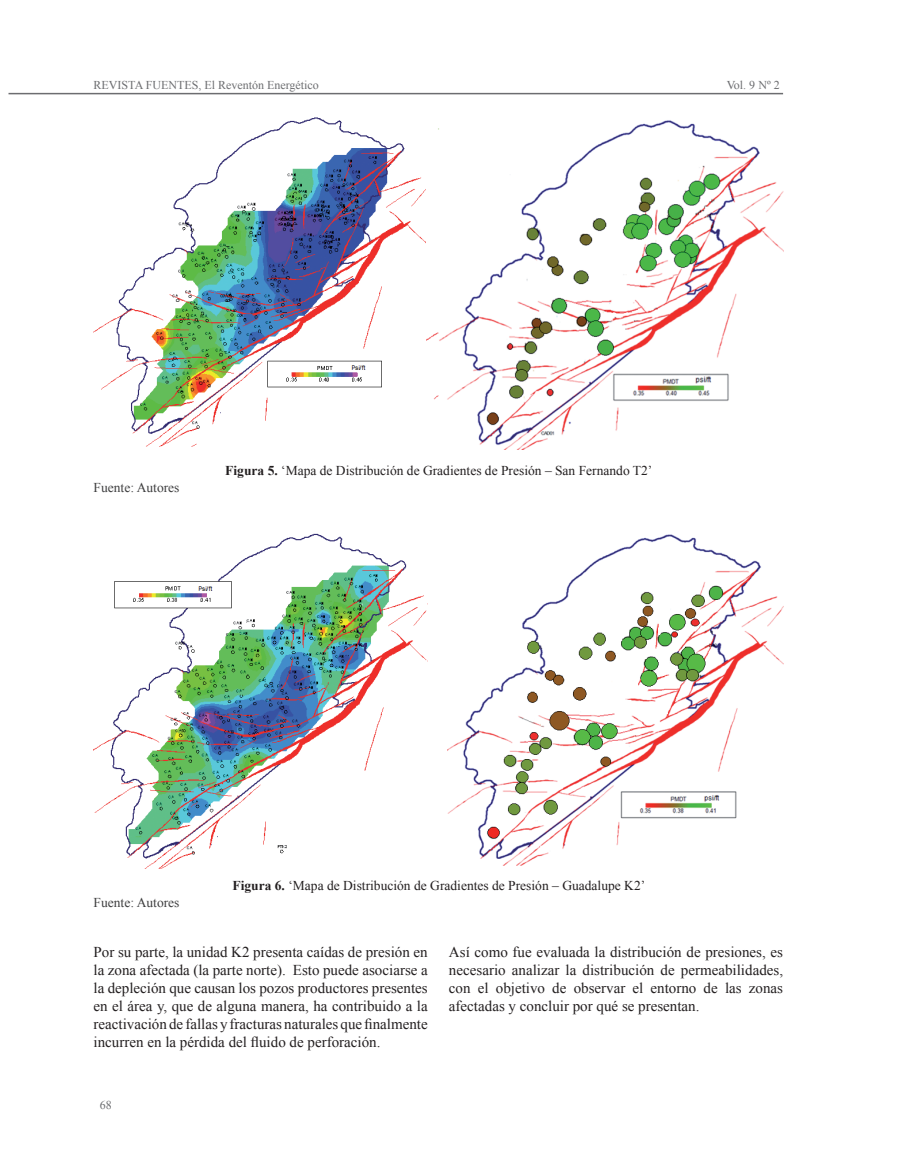
<style>
.page{position:relative;width:898px;height:1166px;background:#fff}
.page>*{position:absolute;margin:0;border:0;box-sizing:border-box;transform-origin:0 0}
.t1{font:15px/18px "Times New Roman";color:#231f20;text-align:justify}
.t2{font:13.5px "Times New Roman";color:#231f20}
.t3{font:13.5px "Times New Roman";color:#3e3e3f}
.t4{font:12px "Times New Roman";color:#6c6d70}
.s1{font-weight:700}
</style>
<div class="page">
<hr style="left:9px;top:93px;width:773px;height:1px;background:#6c6d70">
<img style="left:93px;top:533px;width:335px;height:336px">
<img style="left:447px;top:534px;width:335px;height:331px">
<img style="left:94px;top:117px;width:332px;height:330px">
<img style="left:426px;top:120px;width:356px;height:330px">
<p class="t4" style="left:94px;top:77px;width:16px">Revis</p>
<p class="t4" style="left:128px;top:77px;width:27px">ta fuen</p>
<p class="t4" style="left:177px;top:77px;width:143px">tes , El Reventón Energético</p>
<p class="t4" style="left:726px;top:77px;width:54px">Vol. 9 Nº 2</p>
<p class="t3" style="left:94px;top:478px;width:87px">Fuente: Autores</p>
<p class="t2" style="left:225px;top:461px;width:428px"><span class="s1">Figura 5.</span> ‘Mapa de Distribución de Gradientes de Presión – San Fernando T2’</p>
<p class="t3" style="left:94px;top:892px;width:87px">Fuente: Autores</p>
<p class="t2" style="left:232px;top:876px;width:414px"><span class="s1">Figura 6.</span> ‘Mapa de Distribución de Gradientes de Presión – Guadalupe K2’</p>
<p class="t1" style="left:94px;top:942px;width:335px">Por su parte, la unidad K2 presenta caídas de presión en la zona afectada (la parte norte). Esto puede asociarse a la depleción que causan los pozos productores presentes en el área y, que de alguna manera, ha contribuido a la reactivación de fallas y fracturas naturales que finalmente incurren en la pérdida del fluido de perforación.</p>
<p class="t1" style="left:449px;top:942px;width:335px">Así como fue evaluada la distribución de presiones, es necesario analizar la distribución de permeabilidades, con el objetivo de observar el entorno de las zonas afectadas y concluir por qué se presentan.</p>
<p class="t4" style="left:100px;top:1096px;width:13px">68</p>
</div>
